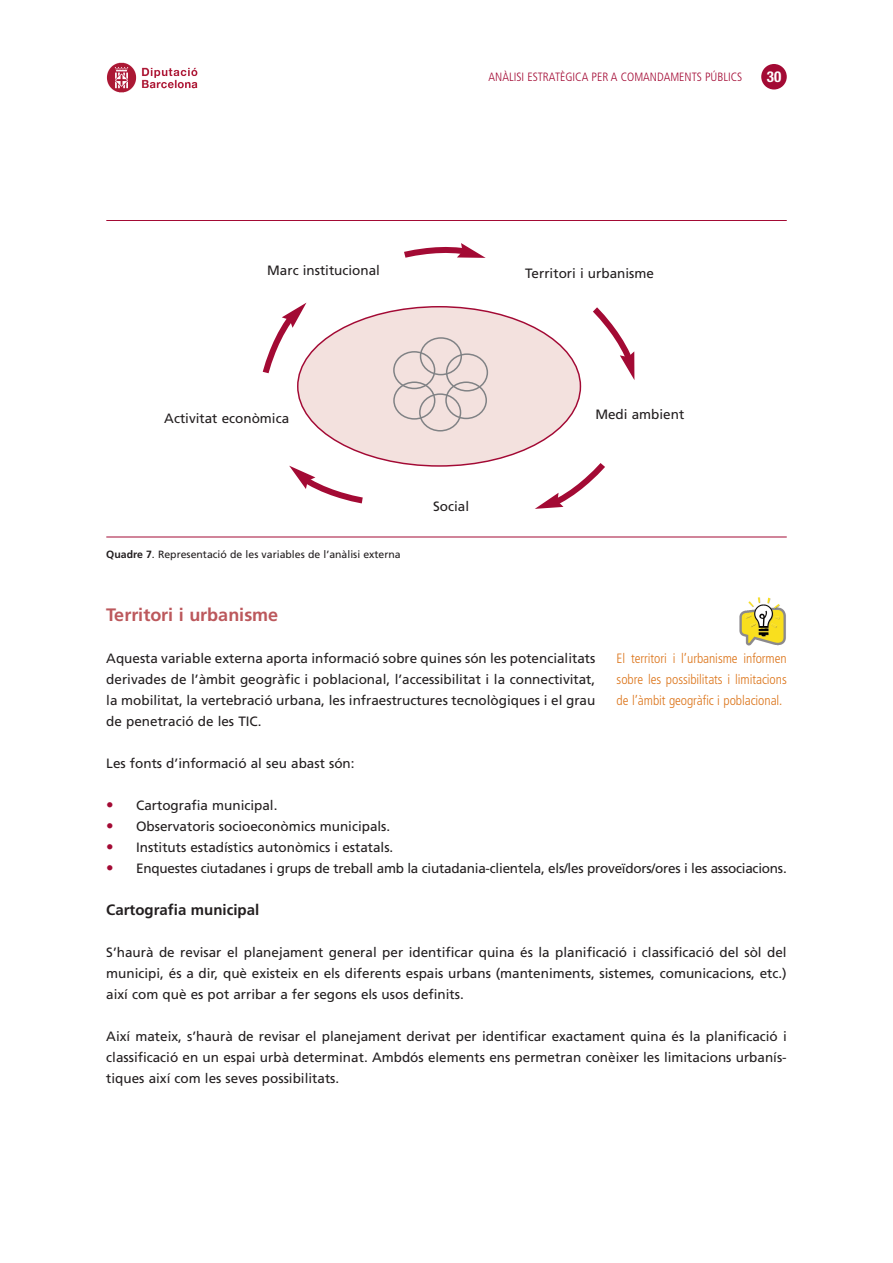
<style>
.page{position:relative;width:893px;height:1263px;background:#fff}
.page>*{position:absolute;margin:0;border:0;box-sizing:border-box;transform-origin:0 0}
.t1{font:700 18px "Frutiger LT Std";color:#bc585c}
.t2{font:700 15px "Frutiger LT Std";color:#231f20}
.t3{font:700 condensed 15px "Helvetica Neue";color:#fff}
.t4{font:13.5px/21px "Frutiger LT Std";color:#231f20;text-align:justify}
.t5{font:300 condensed 13.5px/21px "Frutiger LT Std";letter-spacing:-.005em;color:#dc751b;text-align:justify}
.t6{font:300 condensed 12px "Frutiger";color:#a30a34}
.t7{font:10.5px "Frutiger LT Std";color:#231f20}
.s1{font-weight:700}
.s2{font-size:15px;color:#a30a34}
</style>
<div class="page">
<img style="left:106px;top:62px;width:92px;height:31px">
<div style="left:761px;top:64px;width:26px;height:26px;background:#a30a34;border-radius:50%"></div>
<svg style="left:297px;top:306px;width:284px;height:161px"></svg>
<svg style="left:393px;top:337px;width:95px;height:95px;background:#e5d5d3"></svg>
<hr style="left:106px;top:220px;width:681px;height:1px;background:#a30a34">
<hr style="left:106px;top:537px;width:681px;height:1px;background:#a30a34">
<svg style="left:262px;top:303px;width:44px;height:76px"></svg>
<svg style="left:404px;top:243px;width:82px;height:15px"></svg>
<svg style="left:593px;top:307px;width:42px;height:73px"></svg>
<svg style="left:535px;top:459px;width:70px;height:50px"></svg>
<svg style="left:289px;top:466px;width:79px;height:38px"></svg>
<img style="left:739px;top:597px;width:47px;height:49px">
<p class="t6" style="left:489px;top:72px;width:255px">ANÀLISI ESTRATÈGICA PER A COMANDAMENTS PÚBLICS</p>
<p class="t3" style="left:767px;top:68px;width:16px">30</p>
<p class="t4" style="left:267px;top:261px;width:114px">Marc institucional</p>
<p class="t4" style="left:525px;top:264px;width:130px">Territori i urbanisme</p>
<p class="t4" style="left:164px;top:409px;width:126px">Activitat econòmica</p>
<p class="t7" style="left:106px;top:551px;width:296px"><span class="s1">Quadre 7</span>. Representació de les variables de l’anàlisi externa</p>
<p class="t4" style="left:433px;top:497px;width:37px">Social</p>
<p class="t4" style="left:595px;top:405px;width:90px">Medi ambient</p>
<h1 class="t1" style="left:106px;top:608px;width:173px">Territori i urbanisme</h1>
<p class="t4" style="left:106px;top:649px;width:490px">Aquesta variable externa aporta informació sobre quines són les potencialitats derivades de l’àmbit geogràfic i poblacional, l’accessibilitat i la connectivitat, la mobilitat, la vertebració urbana, les infraestructures tecnològiques i el grau de penetració de les TIC.</p>
<p class="t4" style="left:106px;top:754px;width:250px">Les fonts d’informació al seu abast són:</p>
<p class="t4" style="left:106px;top:796px;width:173px"><span class="s2">•</span> Cartografia municipal.</p>
<p class="t4" style="left:106px;top:817px;width:285px"><span class="s2">•</span> Observatoris socioeconòmics municipals.</p>
<p class="t4" style="left:106px;top:838px;width:289px"><span class="s2">•</span> Instituts estadístics autonòmics i estatals.</p>
<p class="t4" style="left:106px;top:859px;width:682px"><span class="s2">•</span> Enquestes ciutadanes i grups de treball amb la ciutadania-clientela, els/les proveïdors/ores i les associacions.</p>
<p class="t2" style="left:106px;top:904px;width:154px">Cartografia municipal</p>
<p class="t4" style="left:106px;top:943px;width:682px">S’haurà de revisar el planejament general per identificar quina és la planificació i classificació del sòl del municipi, és a dir, què existeix en els diferents espais urbans (manteniments, sistemes, comunicacions, etc.) així com què es pot arribar a fer segons els usos definits.</p>
<p class="t4" style="left:106px;top:1027px;width:682px">Així mateix, s’haurà de revisar el planejament derivat per identificar exactament quina és la planificació i classificació en un espai urbà determinat. Ambdós elements ens permetran conèixer les limitacions urbanís&shy;tiques així com les seves possibilitats.</p>
<p class="t5" style="left:617px;top:649px;width:172px">El territori i l’urbanisme informen sobre les possibilitats i limitacions de l’àmbit geogràfic i poblacional.</p>
</div>
